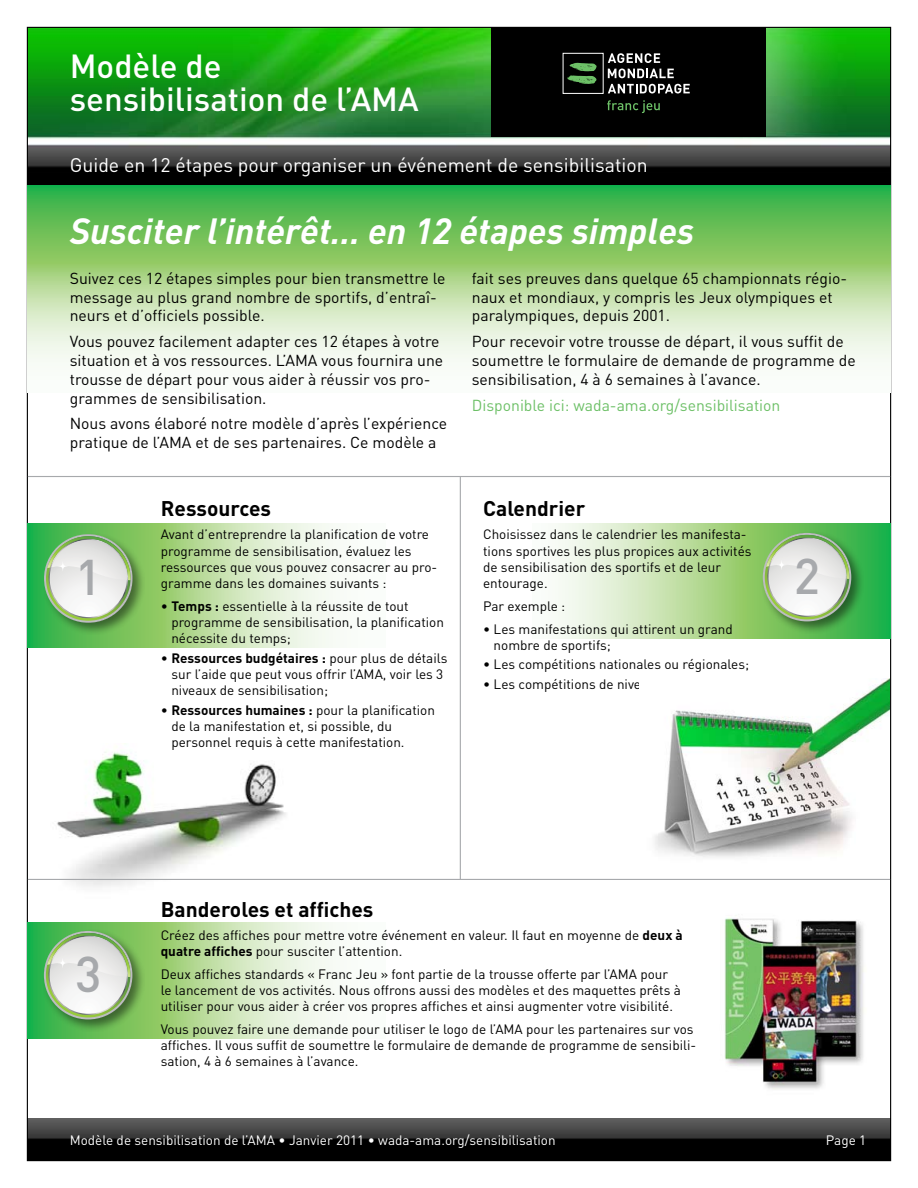
<style>
.page{position:relative;width:918px;height:1188px;background:#fff}
.page>*{position:absolute;margin:0;border:0;box-sizing:border-box;transform-origin:0 0}
.t1{font:500 49.5px "DINOT";color:#a7a9ac}
.t2{font:italic 700 36px "DINOT";color:#fff}
.t3{font:500 33px/33px "DINOT";color:#fff}
.t4{font:700 21px "DINOT";color:#000}
.t5{font:19.5px "DINOT";color:#fff}
.t6{font:15.75px/18.9px "DINOT";color:#000}
.t7{font:15.75px "DINOT";color:#6dc067}
.t8{font:13.5px/16.2px "DINOT";color:#000}
.t9{font:13.5px "DINOT";color:#fff}
.s1{font-weight:700}
</style>
<div class="page">
<img style="left:29px;top:29px;width:860px;height:156px">
<img style="left:29px;top:1119px;width:860px;height:40px">
<div style="left:491px;top:27px;width:275px;height:109px;background:#000"></div>
<svg style="left:28px;top:524px;width:305px;height:124px;background:#b7dea7"></svg>
<svg style="left:28px;top:922px;width:305px;height:116px;background:#badfa9"></svg>
<svg style="left:558px;top:524px;width:332px;height:114px;background:#b0dba1"></svg>
<svg style="left:607px;top:100px;width:53px;height:13px"></svg>
<div style="left:563px;top:53px;width:40px;height:41px;border:1px solid #fff"></div>
<svg style="left:567px;top:63px;width:30px;height:21px"></svg>
<svg style="left:608px;top:69px;width:66px;height:9px"></svg>
<svg style="left:608px;top:53px;width:52px;height:10px"></svg>
<svg style="left:608px;top:84px;width:82px;height:10px"></svg>
<img style="left:35px;top:752px;width:268px;height:135px">
<img style="left:724px;top:918px;width:140px;height:172px">
<hr style="left:28px;top:879px;width:862px;height:1px;background:#a7a9ac">
<hr style="left:28px;top:476px;width:862px;height:1px;background:#a7a9ac">
<div style="left:42px;top:532px;width:103px;height:104px;background:#000;opacity:.47"></div>
<svg style="left:44px;top:534px;width:89px;height:89px"></svg>
<svg style="left:46px;top:536px;width:85px;height:85px"></svg>
<div style="left:50px;top:540px;width:77px;height:77px;background:linear-gradient(to right,#f3f3f2,#efefef);border-radius:39px"></div>
<svg style="left:47px;top:536px;width:84px;height:44px;background:#c1d5bb"></svg>
<div style="left:42px;top:929px;width:103px;height:103px;background:#000;opacity:.47"></div>
<svg style="left:44px;top:931px;width:88px;height:88px"></svg>
<svg style="left:46px;top:933px;width:84px;height:84px"></svg>
<svg style="left:48px;top:935px;width:80px;height:80px"></svg>
<svg style="left:50px;top:937px;width:77px;height:77px"></svg>
<svg style="left:47px;top:933px;width:83px;height:44px;background:#c3d5bc"></svg>
<div style="left:761px;top:531px;width:103px;height:103px;background:#000;opacity:.47"></div>
<svg style="left:763px;top:533px;width:88px;height:88px"></svg>
<svg style="left:765px;top:535px;width:84px;height:84px"></svg>
<svg style="left:768px;top:539px;width:78px;height:77px"></svg>
<svg style="left:766px;top:535px;width:83px;height:44px;background:#c4d5bd"></svg>
<hr style="left:460px;top:476px;width:1px;height:403px;background:#a7a9ac">
<svg style="left:28px;top:185px;width:862px;height:177px;background:#9fd490"></svg>
<img style="left:655px;top:679px;width:234px;height:178px">
<h3 class="t3" style="left:70px;top:48px;width:350px">Modèle de sensibilisation de l’AMA</h3>
<h3 class="t5" style="left:70px;top:151px;width:579px">Guide en 12 étapes pour organiser un événement de sensibilisation</h3>
<h2 class="t2" style="left:70px;top:206px;width:626px">Susciter l’intérêt… en 12 étapes simples</h2>
<p class="t6" style="left:70px;top:268px;width:377px">Suivez ces 12 étapes simples pour bien transmettre le message au plus grand nombre de sportifs, d’entraî&shy;neurs et d’officiels possible.</p>
<p class="t6" style="left:70px;top:331px;width:375px">Vous pouvez facilement adapter ces 12 étapes à votre situation et à vos ressources. L’AMA vous fournira une trousse de départ pour vous aider à réussir vos pro&shy;grammes de sensibilisation.</p>
<p class="t6" style="left:70px;top:414px;width:379px">Nous avons élaboré notre modèle d’après l’expérience pratique de l’AMA et de ses partenaires. Ce modèle a</p>
<h1 class="t1" style="left:75px;top:544px;width:28px">1</h1>
<h3 class="t4" style="left:161px;top:494px;width:112px">Ressources</h3>
<p class="t8" style="left:161px;top:526px;width:278px">Avant d’entreprendre la planification de votre programme de sensibilisation, évaluez les ressources que vous pouvez consacrer au pro&shy;gramme dans les domaines suivants :</p>
<p class="t8" style="left:171px;top:597px;width:274px;text-indent:-11px">• <span class="s1">Temps :</span> essentielle à la réussite de tout programme de sensibilisation, la planification nécessite du temps;</p>
<p class="t8" style="left:171px;top:649px;width:278px;text-indent:-11px">• <span class="s1">Ressources budgétaires :</span> pour plus de détails sur l’aide que peut vous offrir l’AMA, voir les 3 niveaux de sensibilisation;</p>
<p class="t8" style="left:171px;top:701px;width:265px;text-indent:-11px">• <span class="s1">Ressources humaines :</span> pour la planification de la manifestation et, si possible, du personnel requis à cette manifestation.</p>
<p class="t6" style="left:472px;top:268px;width:377px">fait ses preuves dans quelque 65 championnats régio&shy;naux et mondiaux, y compris les Jeux olympiques et paralympiques, depuis 2001.</p>
<p class="t6" style="left:472px;top:331px;width:385px">Pour recevoir votre trousse de départ, il vous suffit de soumettre le formulaire de demande de programme de sensibilisation, 4 à 6 semaines à l’avance.</p>
<p class="t7" style="left:472px;top:394px;width:310px">Disponible ici: wada-ama.org/sensibilisation</p>
<h3 class="t4" style="left:483px;top:495px;width:104px">Calendrier</h3>
<p class="t8" style="left:483px;top:526px;width:270px">Choisissez dans le calendrier les manifesta&shy;tions sportives les plus propices aux activités de sensibilisation des sportifs et de leur entourage.</p>
<p class="t8" style="left:483px;top:597px;width:84px">Par exemple :</p>
<p class="t8" style="left:494px;top:620px;width:241px;text-indent:-11px">• Les manifestations qui attirent un grand nombre de sportifs;</p>
<p class="t8" style="left:483px;top:656px;width:267px">• Les compétitions nationales ou régionales;</p>
<p class="t8" style="left:483px;top:675px;width:214px">• Les compétitions de niveau junior.</p>
<h1 class="t1" style="left:794px;top:542px;width:28px">2</h1>
<h1 class="t1" style="left:75px;top:940px;width:28px">3</h1>
<h3 class="t4" style="left:161px;top:895px;width:214px">Banderoles et affiches</h3>
<p class="t8" style="left:161px;top:926px;width:524px">Créez des affiches pour mettre votre événement en valeur. Il faut en moyenne de <span class="s1">deux à quatre affiches</span> pour susciter l’attention.</p>
<p class="t8" style="left:161px;top:965px;width:522px">Deux affiches standards « Franc Jeu » font partie de la trousse offerte par l’AMA pour le lancement de vos activités. Nous offrons aussi des modèles et des maquettes prêts à utiliser pour vous aider à créer vos propres affiches et ainsi augmenter votre visibilité.</p>
<p class="t8" style="left:161px;top:1021px;width:537px">Vous pouvez faire une demande pour utiliser le logo de l’AMA pour les partenaires sur vos affiches. Il vous suffit de soumettre le formulaire de demande de programme de sensibili&shy;sation, 4 à 6 semaines à l’avance.</p>
<p class="t9" style="left:70px;top:1131px;width:487px">Modèle de sensibilisation de l’AMA • Janvier 2011 • wada-ama.org/sensibilisation</p>
<p class="t9" style="left:826px;top:1131px;width:42px">Page 1</p>
</div>
